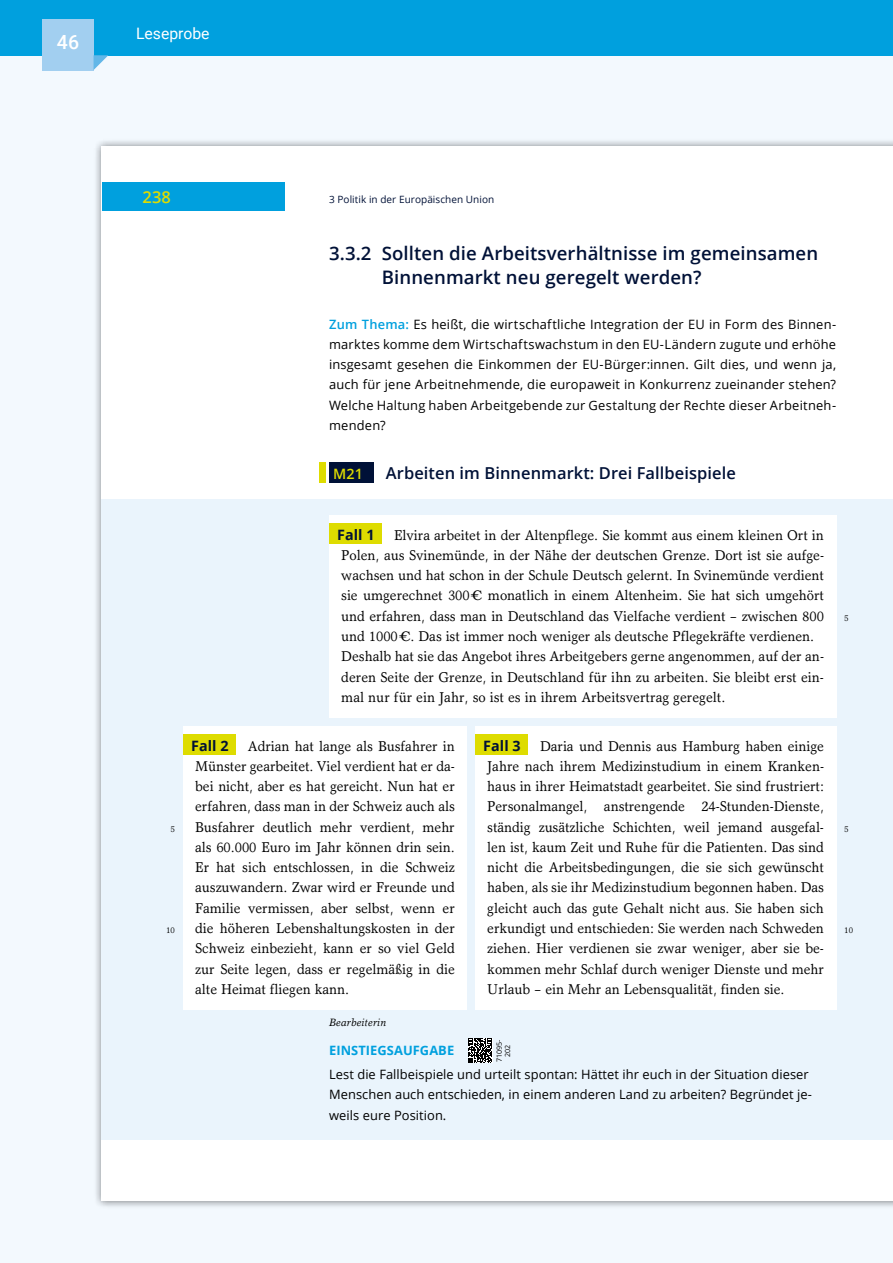
<style>
.page{position:relative;width:893px;height:1263px;background:#fff}
.page>*{position:absolute;margin:0;border:0;box-sizing:border-box;transform-origin:0 0}
.t1{font:500 19.5px "Roboto";color:#fff}
.t2{font:600 18.6px/24.3px "Open Sans";letter-spacing:.005em;color:#001137}
.t3{font:600 16.5px "Open Sans";letter-spacing:.005em;color:#001137}
.t4{font:600 16.5px "Open Sans";color:#dedc00}
.t5{font:15.75px "Roboto";color:#fff}
.t6{font:14.25px/20.2px "Garth Graphic";letter-spacing:-.005em;color:#000;text-align:justify;scale:.95 1}
.t7{font:700 14.25px "Open Sans";letter-spacing:.005em;color:#001137}
.t8{font:600 14.25px "Open Sans";color:#dedc00}
.t9{font:12.9px/20.2px "Open Sans";letter-spacing:.005em;color:#000;text-align:justify}
.t10{font:700 12.9px "Open Sans";letter-spacing:.005em;color:#00a0de}
.t11{font:italic 10.8px "Garth Graphic";letter-spacing:.01em;color:#000}
.t12{font:10.05px "Open Sans";letter-spacing:.005em;color:#001137}
.t13{font:8.55px "Garth Graphic";color:#000;scale:.95 1}
.t14{font:7.2px/8.6px "Open Sans";letter-spacing:.005em;color:#000;text-align:center}
.s1{font-weight:600;color:#00a0de}
.s2{font-family:"Euro B Logo"}
</style>
<div class="page">
<div style="left:0;top:26px;width:893px;height:1237px;background:#f3f9fe"></div>
<div style="left:94px;top:138px;width:799px;height:1071px;background:#000;opacity:.5"></div>
<div style="left:102px;top:146px;width:791px;height:1055px;background:#fff"></div>
<div style="left:102px;top:183px;width:182px;height:28px;background:#00a0de"></div>
<div style="left:329px;top:462px;width:45px;height:21px;background:#001137"></div>
<div style="left:319px;top:462px;width:6px;height:21px;background:#dedc00"></div>
<div style="left:102px;top:499px;width:791px;height:641px;background:#eaf4fc"></div>
<svg style="left:468px;top:1038px;width:24px;height:25px"></svg>
<div style="left:183px;top:726px;width:284px;height:284px;background:#fff"></div>
<div style="left:183px;top:734px;width:53px;height:20px;background:#dedc00"></div>
<div style="left:329px;top:515px;width:507px;height:203px;background:#fff"></div>
<div style="left:329px;top:523px;width:53px;height:21px;background:#dedc00"></div>
<div style="left:475px;top:726px;width:361px;height:284px;background:#fff"></div>
<div style="left:475px;top:734px;width:53px;height:20px;background:#dedc00"></div>
<div style="left:0;top:0;width:893px;height:55px;background:#00a0de"></div>
<div style="left:43px;top:19px;width:51px;height:51px;background:#a2cff0"></div>
<svg style="left:94px;top:55px;width:14px;height:15px"></svg>
<h1 class="t1" style="left:57px;top:29px;width:24px">46</h1>
<p class="t5" style="left:136px;top:22px;width:75px">Leseprobe</p>
<p class="t4" style="left:142px;top:185px;width:30px">238</p>
<p class="t12" style="left:329px;top:192px;width:167px">3 Politik in der Europäischen Union</p>
<h2 class="t2" style="left:382px;top:240px;width:438px;text-indent:-53px">3.3.2 Sollten die Arbeitsverhältnisse im gemeinsamen<br>Binnenmarkt neu geregelt werden?</h2>
<p class="t9" style="left:329px;top:313px;width:509px"><span class="s1">Zum Thema:</span> Es heißt, die wirtschaftliche Integration der EU in Form des Binnen&shy;marktes komme dem Wirtschaftswachstum in den EU-Ländern zugute und erhöhe insgesamt gesehen die Einkommen der EU-Bürger:innen. Gilt dies, und wenn ja, auch für jene Arbeitnehmende, die europaweit in Konkurrenz zueinander stehen?<br>Welche Haltung haben Arbeitgebende zur Gestaltung der Rechte dieser Arbeitneh&shy;menden?</p>
<p class="t8" style="left:333px;top:464px;width:31px">M21</p>
<p class="t3" style="left:386px;top:461px;width:352px">Arbeiten im Binnenmarkt: Drei Fallbeispiele</p>
<p class="t13" style="left:171px;top:823px;width:6px">5</p>
<p class="t13" style="left:166px;top:925px;width:11px">10</p>
<p class="t7" style="left:337px;top:524px;width:39px">Fall 1</p>
<p class="t6" style="left:341px;top:524px;width:510px;text-align:left;text-indent:53px">Elvira arbeitet in der Altenpflege. Sie kommt aus einem kleinen Ort in Polen, aus Svinemünde, in der Nähe der deutschen Grenze. Dort ist sie aufge&shy;wachsen und hat schon in der Schule Deutsch gelernt. In Svinemünde verdient sie umgerechnet 300<span class="s2">f</span> monatlich in einem Altenheim. Sie hat sich umgehört und erfahren, dass man in Deutschland das Vielfache verdient – zwischen 800 und 1000<span class="s2">f</span>. Das ist immer noch weniger als deutsche Pflegekräfte verdienen.<br>Deshalb hat sie das Angebot ihres Arbeitgebers gerne angenommen, auf der an&shy;deren Seite der Grenze, in Deutschland für ihn zu arbeiten. Sie bleibt erst ein&shy;mal nur für ein Jahr, so ist es in ihrem Arbeitsvertrag geregelt.</p>
<p class="t7" style="left:191px;top:735px;width:39px">Fall 2</p>
<p class="t6" style="left:195px;top:735px;width:275px;text-indent:53px">Adrian hat lange als Busfahrer in Münster gearbeitet. Viel verdient hat er da&shy;bei nicht, aber es hat gereicht. Nun hat er erfahren, dass man in der Schweiz auch als Busfahrer deutlich mehr verdient, mehr als 60.000 Euro im Jahr können drin sein.<br>Er hat sich entschlossen, in die Schweiz auszuwandern. Zwar wird er Freunde und Familie vermissen, aber selbst, wenn er die höheren Lebenshaltungskosten in der Schweiz einbezieht, kann er so viel Geld zur Seite legen, dass er regelmäßig in die alte Heimat fliegen kann.</p>
<p class="t11" style="left:329px;top:1016px;width:59px">Bearbeiterin</p>
<p class="t7" style="left:483px;top:735px;width:39px">Fall 3</p>
<p class="t6" style="left:487px;top:735px;width:356px;text-indent:53px">Daria und Dennis aus Hamburg haben einige Jahre nach ihrem Medizinstudium in einem Kranken&shy;haus in ihrer Heimatstadt gearbeitet. Sie sind frustriert:<br>Personalmangel, anstrengende 24-Stunden-Dienste, ständig zusätzliche Schichten, weil jemand ausgefal&shy;len ist, kaum Zeit und Ruhe für die Patienten. Das sind nicht die Arbeitsbedingungen, die sie sich gewünscht haben, als sie ihr Medizinstudium begonnen haben. Das gleicht auch das gute Gehalt nicht aus. Sie haben sich erkundigt und entschieden: Sie werden nach Schweden ziehen. Hier verdienen sie zwar weniger, aber sie be&shy;kommen mehr Schlaf durch weniger Dienste und mehr Urlaub – ein Mehr an Lebensqualität, finden sie.</p>
<p class="t14" style="left:495px;top:1062px;width:24px;rotate:-90deg">71095-<br>202</p>
<p class="t10" style="left:329px;top:1041px;width:127px">EINSTIEGSAUFGABE</p>
<p class="t9" style="left:329px;top:1064px;width:484px;text-align:left">Lest die Fallbeispiele und urteilt spontan: Hättet ihr euch in der Situation dieser<br>Menschen auch entschieden, in einem anderen Land zu arbeiten? Begründet je&shy;weils eure Position.</p>
<p class="t13" style="left:844px;top:612px;width:6px">5</p>
<p class="t13" style="left:844px;top:823px;width:6px">5</p>
<p class="t13" style="left:844px;top:925px;width:11px">10</p>
</div>
